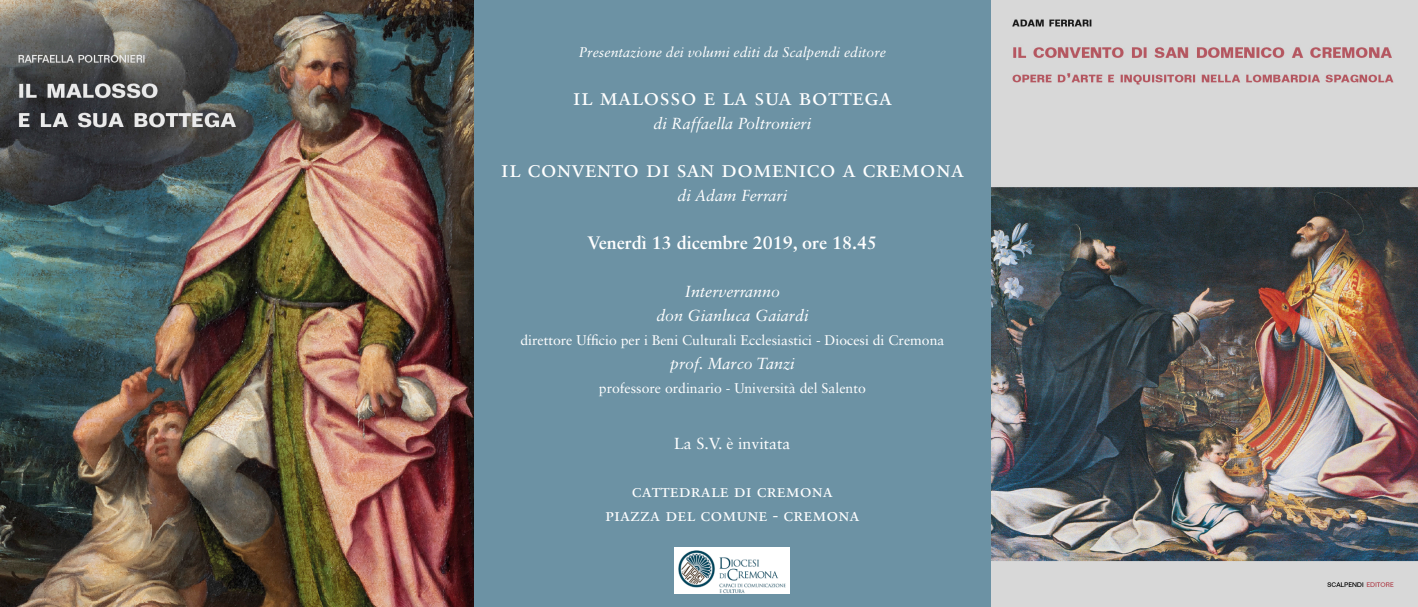
<style>
.page{position:relative;width:1418px;height:607px;background:#fff}
.page>*{position:absolute;margin:0;border:0;box-sizing:border-box;transform-origin:0 0}
.Normale{font:24px "Sabon LT Std";color:#fff}
.Normale-2{font:18px "Sabon LT Std";color:#fff}
.Normale-3{font:700 18px "Sabon LT Std";color:#fff}
.Normale-4{font:italic 16px "Sabon LT Std";color:#fff}
.Normale-5{font:16px "Sabon LT Std";color:#fff}
.Normale-6{font:14px "Sabon LT Std";color:#fff}
.Normale-7{font:italic 14px "Sabon LT Std";color:#fff}
</style>
<div class="page">
<div style="left:473px;top:0;width:518px;height:607px;background:#6c92a4"></div>
<img style="left:0;top:0;width:473px;height:606px">
<img style="left:991px;top:1px;width:426px;height:606px">
<img style="left:675px;top:547px;width:114px;height:46px">
<p class="Normale-7" style="left:578px;top:44px;width:309px">Presentazione dei volumi editi da Scalpendi editore</p>
<p class="Normale" style="left:572px;top:82px;width:321px">il malosso e la sua bottega</p>
<p class="Normale-4" style="left:653px;top:114px;width:159px">di Raffaella Poltronieri</p>
<p class="Normale" style="left:501px;top:154px;width:465px">il convento di san domenico a cremona</p>
<p class="Normale-4" style="left:677px;top:186px;width:111px">di Adam Ferrari</p>
<p class="Normale-3" style="left:587px;top:231px;width:291px">Venerdì 13 dicembre 2019, ore 18.45</p>
<p class="Normale-4" style="left:684px;top:282px;width:97px">Interverranno</p>
<p class="Normale-4" style="left:656px;top:306px;width:154px">don Gianluca Gaiardi</p>
<p class="Normale-6" style="left:520px;top:332px;width:425px">direttore Ufficio per i Beni Culturali Ecclesiastici - Diocesi di Cremona</p>
<p class="Normale-4" style="left:670px;top:354px;width:126px">prof. Marco Tanzi</p>
<p class="Normale-6" style="left:599px;top:380px;width:268px">professore ordinario - Università del Salento</p>
<p class="Normale-5" style="left:674px;top:434px;width:118px">La S.V. è invitata</p>
<p class="Normale-2" style="left:632px;top:480px;width:202px">cattedrale di cremona</p>
<p class="Normale-2" style="left:605px;top:504px;width:256px">piazza del comune - cremona</p>
</div>
